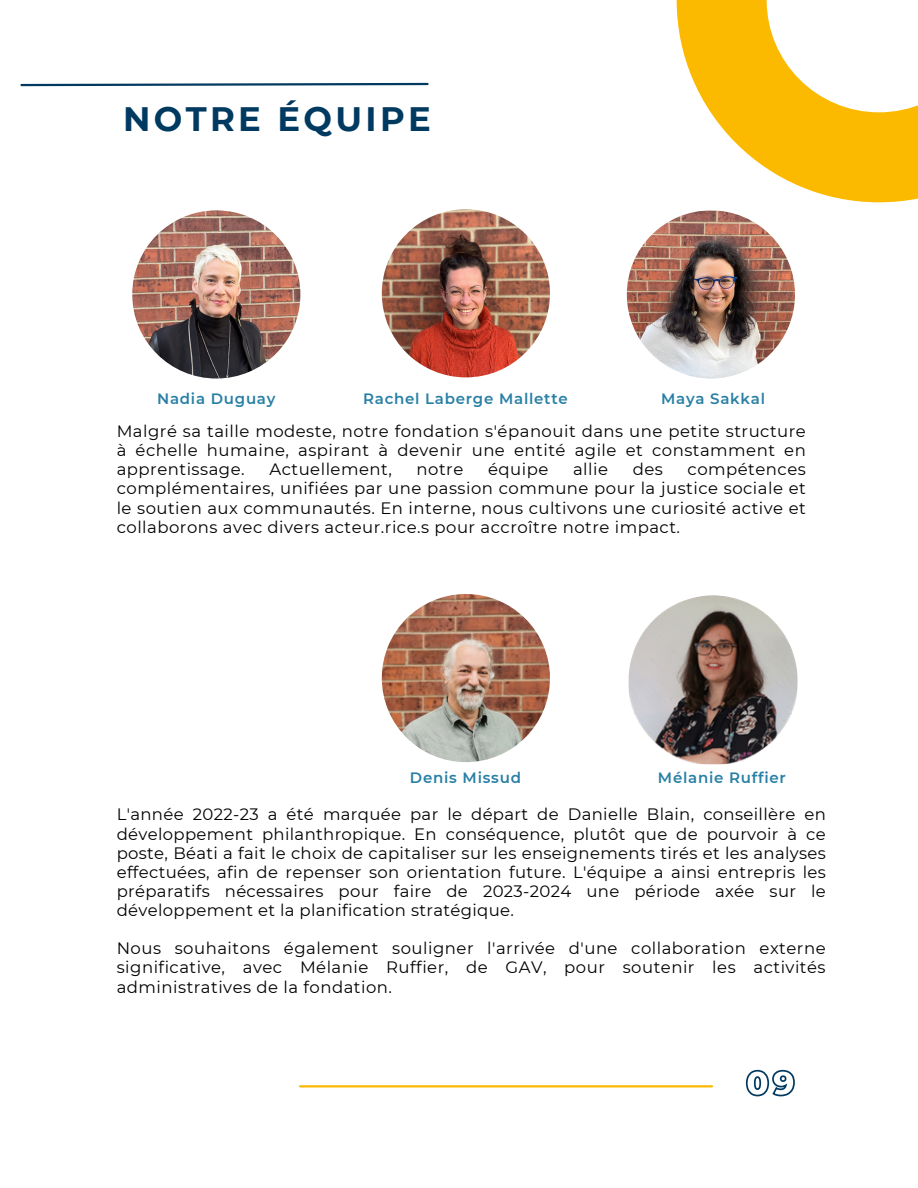
<style>
.page{position:relative;width:918px;height:1188px;background:#fff}
.page>*{position:absolute;margin:0;border:0;box-sizing:border-box;transform-origin:0 0}
.t1{font:700 33.9px "Montserrat";letter-spacing:.1em;color:#003a60}
.t2{font:16.5px/19.2px "Montserrat";letter-spacing:.03em;color:#000;text-align:justify}
.t3{font:600 15px "Montserrat";letter-spacing:.05em;color:#287fa5}
</style>
<div class="page">
<hr style="left:300px;top:1085px;width:412px;height:2px;background:#fbba00">
<svg style="left:677px;top:0;width:241px;height:202px;fill:#fbba00"></svg>
<svg style="left:20px;top:82px;width:409px;height:5px"></svg>
<img style="left:629px;top:595px;width:169px;height:169px">
<img style="left:132px;top:210px;width:168px;height:169px;border-radius:50%">
<svg style="left:745px;top:1069px;width:50px;height:28px"></svg>
<img style="left:382px;top:209px;width:168px;height:168px;border-radius:50%">
<img style="left:627px;top:210px;width:168px;height:169px;border-radius:50%">
<img style="left:382px;top:594px;width:168px;height:168px;border-radius:50%">
<p class="t1" style="left:123px;top:98px;width:309px">NOTRE ÉQUIPE</p>
<p class="t3" style="left:157px;top:390px;width:120px">Nadia Duguay</p>
<p class="t3" style="left:363px;top:390px;width:206px">Rachel Laberge Mallette</p>
<p class="t3" style="left:661px;top:390px;width:105px">Maya Sakkal</p>
<p class="t2" style="left:117px;top:422px;width:691px">Malgré sa taille modeste, notre fondation s'épanouit dans une petite structure à échelle humaine, aspirant à devenir une entité agile et constamment en apprentissage.</p>
<p class="t2" style="left:269px;top:460px;width:124px">Actuellement,</p>
<p class="t2" style="left:417px;top:460px;width:48px">notre</p>
<p class="t2" style="left:488px;top:460px;width:62px">équipe</p>
<p class="t2" style="left:573px;top:460px;width:36px">allie</p>
<p class="t2" style="left:633px;top:460px;width:32px">des</p>
<p class="t2" style="left:117px;top:460px;width:691px;text-indent:571px">compétences complémentaires, unifiées par une passion commune pour la justice sociale et le soutien aux communautés. En interne, nous cultivons une curiosité active et collaborons avec divers acteur.rice.s pour accroître notre impact.</p>
<p class="t3" style="left:410px;top:769px;width:113px">Denis Missud</p>
<p class="t3" style="left:658px;top:769px;width:129px">Mélanie Ruffier</p>
<p class="t2" style="left:117px;top:805px;width:711px">L'année 2022-23 a été marquée par le départ de Danielle Blain, conseillère en développement philanthropique. En conséquence, plutôt que de pourvoir à ce poste, Béati a fait le choix de capitaliser sur les enseignements tirés et les analyses effectuées, afin de repenser son orientation future. L'équipe a ainsi entrepris les préparatifs nécessaires pour faire de 2023-2024 une période axée sur le développement et la planification stratégique.</p>
<p class="t2" style="left:117px;top:939px;width:710px">Nous souhaitons également souligner l'arrivée d'une collaboration externe significative, avec Mélanie Ruffier, de GAV, pour soutenir les activités administratives de la fondation.</p>
</div>
